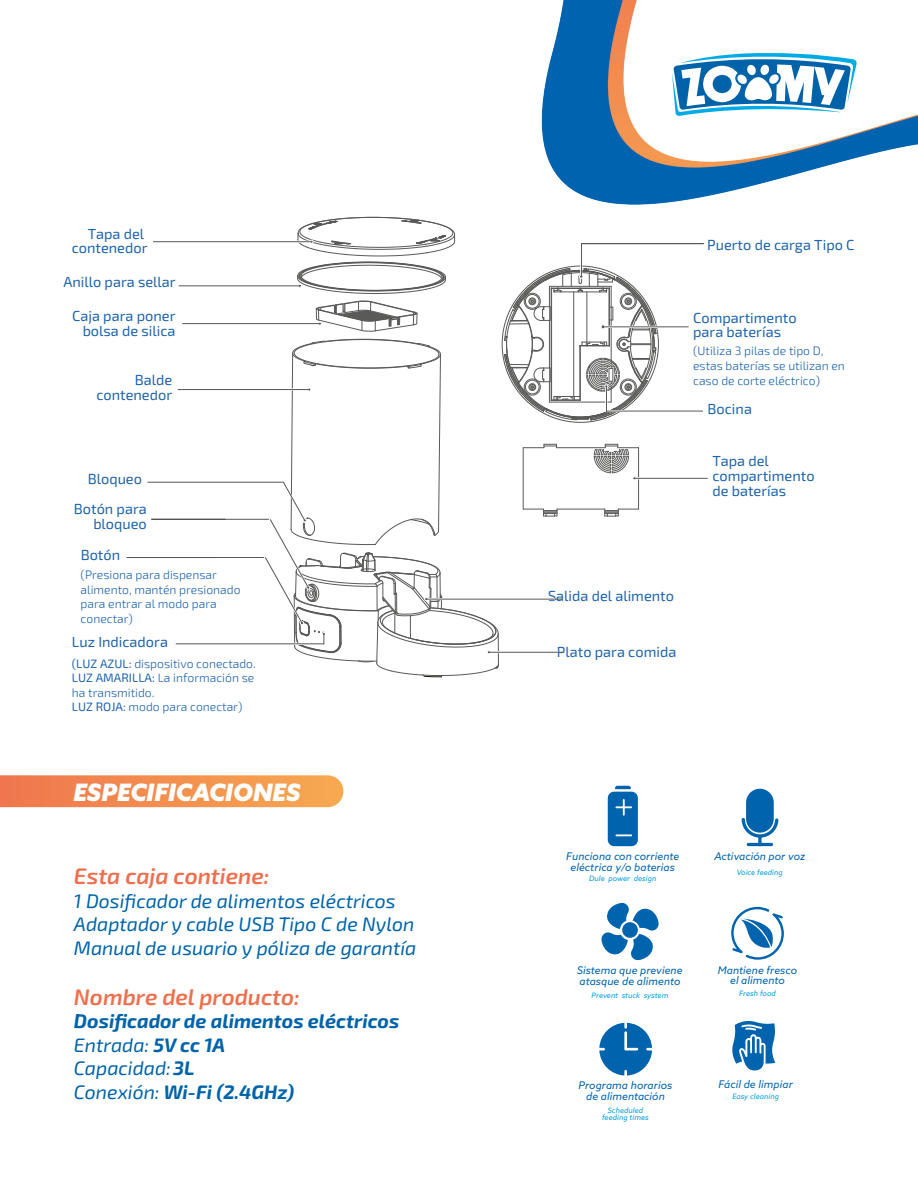
<style>
.page{position:relative;width:918px;height:1188px;background:#fff}
.page>*{position:absolute;margin:0;border:0;box-sizing:border-box;transform-origin:0 0}
.t1{font:italic 900 24px "Azo Sans";letter-spacing:.005em;color:#fff}
.t2{font:italic 600 22.5px "Exo 2";color:#ee6f4e}
.t3{font:italic 19.5px/23.4px "Exo 2";color:#0063a9}
.t4{font:italic 700 19.5px/23.4px "Exo 2";color:#0063a9}
.t5{font:14.55px/14.9px "Exo 2";color:#1e64ac;text-align:right}
.t6{font:300 12.15px/14.5px "Exo 2";color:#1e64ac}
.t7{font:italic 10.65px/10.6px "Azo Sans";letter-spacing:.005em;color:#0063ae;text-align:center}
.t8{font:italic 7.35px/7.4px "Azo Sans";letter-spacing:.005em;color:#009ee2;text-align:center}
.s1{font-weight:400}
</style>
<div class="page">
<svg style="left:0;top:775px;width:343px;height:32px;background:#f39152"></svg>
<svg style="left:599px;top:1023px;width:53px;height:53px"></svg>
<div style="left:746px;top:789px;width:28px;height:44px;background:#0063ae;border-radius:14px"></div>
<svg style="left:742px;top:818px;width:36px;height:20px"></svg>
<svg style="left:758px;top:835px;width:4px;height:11px"></svg>
<hr style="left:747px;top:843px;width:26px;height:3px;background:#0063ae;border-radius:2px">
<svg style="left:608px;top:786px;width:30px;height:60px;background:#2278b8"></svg>
<svg style="left:601px;top:903px;width:58px;height:57px"></svg>
<div style="left:622px;top:922px;width:16px;height:16px;background:#0063ae;border-radius:50%"></div>
<svg style="left:731px;top:907px;width:53px;height:53px"></svg>
<svg style="left:732px;top:1021px;width:43px;height:50px"></svg>
<img style="left:541px;top:0;width:377px;height:245px">
<hr style="left:580px;top:243px;width:123px;height:2px;background:#fff">
<hr style="left:603px;top:326px;width:86px;height:1px;background:#595958">
<hr style="left:607px;top:411px;width:96px;height:1px;background:#595958">
<hr style="left:581px;top:243px;width:122px;height:1px;background:#595958">
<hr style="left:634px;top:478px;width:74px;height:1px;background:#575856">
<hr style="left:151px;top:519px;width:120px;height:1px;background:#575856">
<hr style="left:127px;top:557px;width:139px;height:1px;background:#575856">
<hr style="left:179px;top:285px;width:121px;height:1px;background:#575856">
<hr style="left:182px;top:323px;width:138px;height:1px;background:#575856">
<hr style="left:178px;top:389px;width:131px;height:1px;background:#575856">
<hr style="left:153px;top:241px;width:158px;height:1px;background:#575856">
<hr style="left:176px;top:643px;width:148px;height:1px;background:#575856">
<svg style="left:261px;top:217px;width:396px;height:460px"></svg>
<hr style="left:148px;top:482px;width:136px;height:1px;background:#575856">
<p class="t5" style="left:72px;top:226px;width:77px">Tapa del contenedor</p>
<p class="t5" style="left:63px;top:274px;width:114px">Anillo para sellar</p>
<p class="t5" style="left:72px;top:308px;width:105px">Caja para poner bolsa de silica</p>
<p class="t5" style="left:96px;top:372px;width:77px">Balde contenedor</p>
<p class="t5" style="left:88px;top:471px;width:56px">Bloqueo</p>
<p class="t5" style="left:74px;top:501px;width:74px">Botón para bloqueo</p>
<p class="t5" style="left:81px;top:547px;width:41px">Botón</p>
<p class="t6" style="left:81px;top:567px;width:161px">(Presiona para dispensar alimento, mantén presionado para entrar al modo para conectar)</p>
<p class="t6" style="left:72px;top:656px;width:185px"><span class="s1">(LUZ AZUL:</span> dispositivo conectado.<br><span class="s1">LUZ AMARILLA:</span> La información se ha transmitido.<br><span class="s1">LUZ ROJA:</span> modo para conectar)</p>
<p class="t5" style="left:72px;top:634px;width:98px">Luz Indicadora</p>
<h1 class="t1" style="left:73px;top:776px;width:229px">ESPECIFICACIONES</h1>
<h2 class="t2" style="left:74px;top:860px;width:197px">Esta caja contiene:</h2>
<h3 class="t3" style="left:74px;top:889px;width:344px">1 Dosificador de alimentos eléctricos<br>Adaptador y cable USB Tipo C de Nylon<br>Manual de usuario y póliza de garantía</h3>
<h2 class="t2" style="left:74px;top:981px;width:227px">Nombre del producto:</h2>
<h3 class="t4" style="left:74px;top:1009px;width:327px">Dosificador de alimentos eléctricos<br><span class="s1">Entrada:</span> 5V cc 1A<br><span class="s1">Capacidad:</span>3L<br><span class="s1">Conexión:</span> Wi-Fi (2.4GHz)</h3>
<p class="t5" style="left:707px;top:237px;width:149px">Puerto de carga Tipo C</p>
<p class="t5" style="left:693px;top:310px;width:105px;text-align:left">Compartimento para baterías</p>
<p class="t6" style="left:693px;top:344px;width:153px">(Utiliza 3 pilas de tipo D, estas baterías se utilizan en caso de corte eléctrico)</p>
<p class="t5" style="left:708px;top:401px;width:46px">Bocina</p>
<p class="t5" style="left:712px;top:453px;width:104px;text-align:left">Tapa del compartimento de baterías</p>
<p class="t5" style="left:548px;top:588px;width:127px">Salida del alimento</p>
<p class="t5" style="left:557px;top:644px;width:121px">Plato para comida</p>
<p class="t7" style="left:566px;top:851px;width:115px">Funciona con corriente eléctrica y/o baterias</p>
<p class="t8" style="left:589px;top:875px;width:69px">Dule power design</p>
<p class="t7" style="left:714px;top:851px;width:92px">Activación por voz</p>
<p class="t8" style="left:737px;top:868px;width:48px">Voice feeding</p>
<p class="t7" style="left:577px;top:965px;width:107px;text-align:left">Sistema que previene atasque de alimento</p>
<p class="t7" style="left:718px;top:964px;width:81px">Mantiene fresco el alimento</p>
<p class="t8" style="left:592px;top:992px;width:78px">Prevent stuck system</p>
<p class="t8" style="left:739px;top:989px;width:38px">Fresh food</p>
<p class="t7" style="left:579px;top:1080px;width:95px">Programa horarios de alimentación</p>
<p class="t7" style="left:718px;top:1079px;width:76px">Fácil de limpiar</p>
<p class="t8" style="left:732px;top:1092px;width:48px">Easy cleaning</p>
<p class="t8" style="left:602px;top:1106px;width:48px">Scheduled feeding times</p>
</div>
